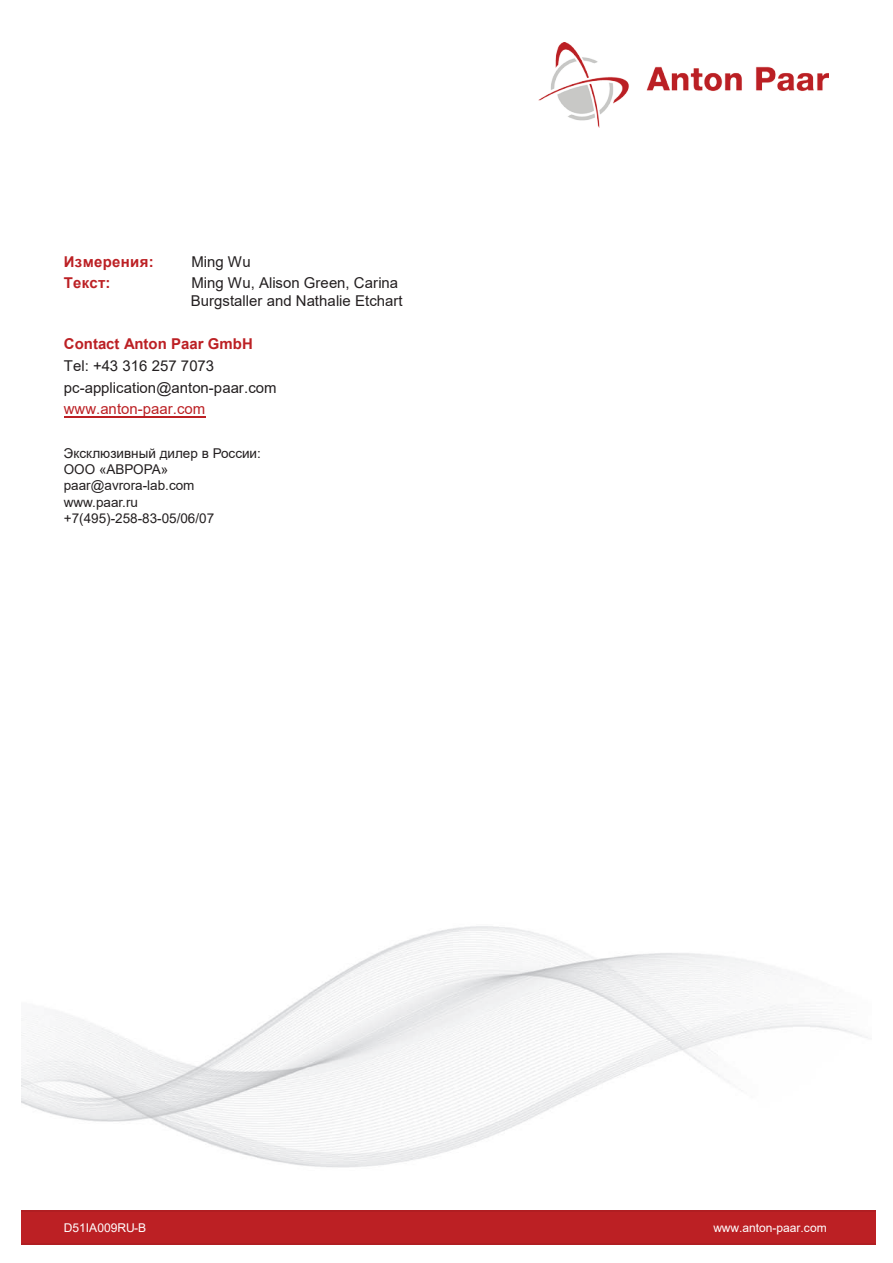
<style>
.page{position:relative;width:893px;height:1263px;background:#fff}
.page>*{position:absolute;margin:0;border:0;box-sizing:border-box;transform-origin:0 0}
.t1{font:15px/17.4px "Arial";color:#231f20}
.t2{font:700 15px "Arial";letter-spacing:.005em;color:#bc2024}
.t3{font:15px "Arial";color:#bc2024}
.t4{font:13.5px/16.2px "Arial";color:#231f20}
.t5{font:12px "Arial";letter-spacing:-.005em;color:#fff}
</style>
<div class="page">
<img style="left:538px;top:43px;width:291px;height:84px">
<img style="left:21px;top:926px;width:847px;height:242px">
<div style="left:21px;top:1211px;width:855px;height:32px;background:#bc2024"></div>
<hr style="left:21px;top:1210px;width:855px;height:1px;background:#b01e22">
<hr style="left:21px;top:1243px;width:855px;height:2px;background:#b01e22">
<hr style="left:64px;top:416px;width:142px;height:1px;background:#bc2024">
<p class="t2" style="left:64px;top:251px;width:91px">Измерения:</p>
<p class="t1" style="left:192px;top:253px;width:61px">Ming Wu</p>
<p class="t2" style="left:64px;top:272px;width:48px">Текст:</p>
<p class="t1" style="left:191px;top:274px;width:213px">Ming Wu, Alison Green, Carina<br>Burgstaller and Nathalie Etchart</p>
<p class="t2" style="left:64px;top:333px;width:191px">Contact Anton Paar GmbH</p>
<p class="t1" style="left:64px;top:355px;width:214px;line-height:21.8px">Tel: +43 316 257 7073 pc-application@anton-paar.com</p>
<p class="t3" style="left:64px;top:399px;width:143px">www.anton-paar.com</p>
<p class="t4" style="left:64px;top:445px;width:199px">Эксклюзивный дилер в России:<br>ООО «АВРОРА» paar@avrora-lab.com www.paar.ru +7(495)-258-83-05/06/07</p>
<p class="t5" style="left:64px;top:1219px;width:84px">D51IA009RU-B</p>
<p class="t5" style="left:713px;top:1219px;width:115px">www.anton-paar.com</p>
</div>
